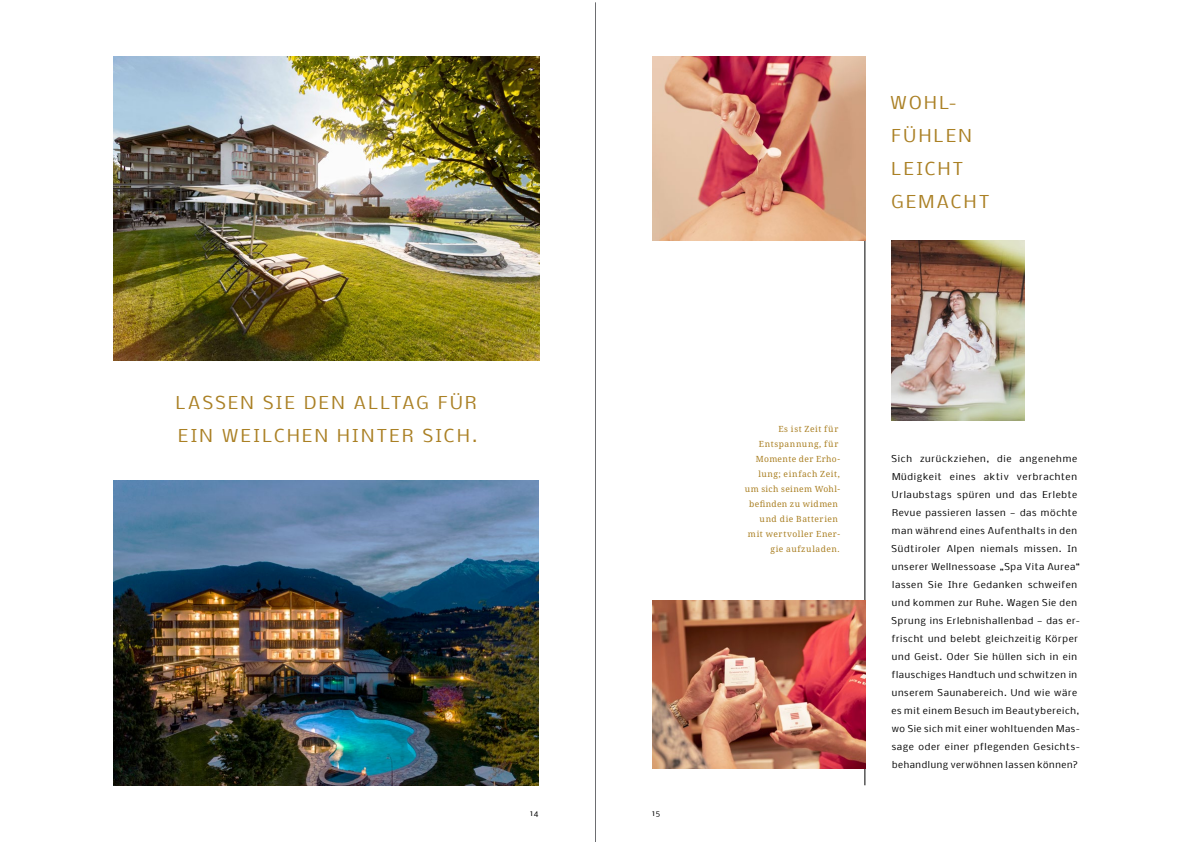
<style>
.page{position:relative;width:1191px;height:842px;background:#fff}
.page>*{position:absolute;margin:0;border:0;box-sizing:border-box;transform-origin:0 0}
.t1{font:17px/33px "Nobile";letter-spacing:.145em;color:#aa8024}
.t2{font:9px/18px "Nobile";letter-spacing:.075em;color:#000}
.t3{font:8.5px/15px "Noto Serif";letter-spacing:.055em;color:#aa8024;text-align:right}
.t4{font:8px "Nobile";color:#000}
</style>
<div class="page">
<img style="left:113px;top:57px;width:426px;height:303px">
<img style="left:113px;top:480px;width:426px;height:305px">
<hr style="left:864px;top:57px;width:1px;height:728px;background:#000">
<img style="left:652px;top:600px;width:213px;height:168px">
<img style="left:652px;top:57px;width:213px;height:183px">
<img style="left:891px;top:240px;width:133px;height:180px">
<hr style="left:595px;top:2px;width:1px;height:840px;background:#6d6e71">
<h1 class="t1" style="left:176px;top:385px;width:303px">LASSEN SIE DEN ALLTAG FÜR<br>EIN WEILCHEN HINTER SICH.</h1>
<p class="t4" style="left:530px;top:807px;width:10px">14</p>
<p class="t4" style="left:652px;top:807px;width:9px">15</p>
<h1 class="t1" style="left:890px;top:85px;width:100px">WOHL-<br>FÜHLEN<br>LEICHT<br>GEMACHT</h1>
<p class="t3" style="left:745px;top:422px;width:97px">Es ist Zeit für<br>Entspannung, für<br>Momente der Erho&shy;lung; einfach Zeit, um sich seinem Wohl&shy;befinden zu widmen und die Batterien mit wertvoller Ener&shy;gie aufzuladen.</p>
<p class="t2" style="left:891px;top:449px;width:190px">Sich zurückziehen, die angenehme Müdigkeit eines aktiv verbrachten Urlaubstags spüren und das Erlebte Revue passieren lassen — das möchte man während eines Aufenthalts in den Südtiroler Alpen niemals missen. In unserer Wellnessoase „Spa Vita Aurea“ lassen Sie Ihre Gedanken schweifen und kommen zur Ruhe. Wagen Sie den Sprung ins Erlebnishallenbad — das er&shy;frischt und belebt gleichzeitig Körper und Geist. Oder Sie hüllen sich in ein flauschiges Handtuch und schwitzen in unserem Saunabereich. Und wie wäre es mit einem Besuch im Beautybereich, wo Sie sich mit einer wohltuenden Mas&shy;sage oder einer pflegenden Gesichts&shy;behandlung verwöhnen lassen können?</p>
</div>
